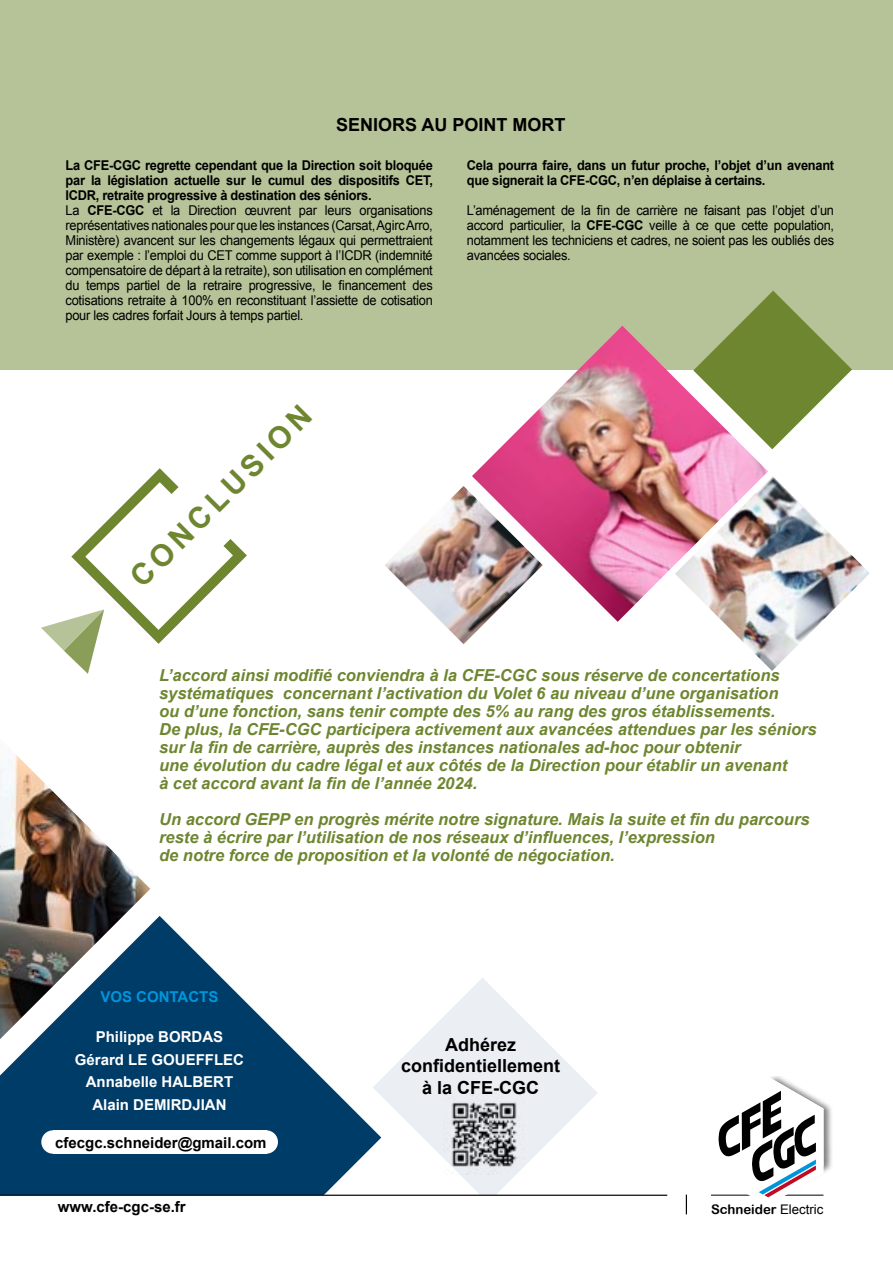
<style>
.page{position:relative;width:893px;height:1263px;background:#fff}
.page>*{position:absolute;margin:0;border:0;box-sizing:border-box;transform-origin:0 0}
.t1{font:700 30px "Arial";color:#6e8630}
.t2{font:700 18px/21.6px "Arial";color:#000;text-align:center}
.t3{font:italic 700 16.5px/18px "Arial";color:#6e8630}
.t4{font:700 15px/22.5px "Arial";color:#fff;text-align:center}
.t5{font:700 15px "Arial";color:#000}
.t6{font:700 15px "Arial";color:#0095db}
.t7{font:13.5px/15px "Arial";letter-spacing:-.02em;color:#000;scale:.95 1}
.t8{font:700 13.5px/15px "Arial";letter-spacing:-.02em;color:#000;scale:.95 1}
.t9{font:13.2px "Arial Rounded MT Bold";color:#000}
.s1{font-weight:700}
.s2{font-family:"Arial"}
</style>
<div class="page">
<div style="left:0;top:0;width:893px;height:370px;background:#b6c297"></div>
<svg style="left:0;top:916px;width:373px;height:278px;fill:#003c68"></svg>
<div style="left:41px;top:1130px;width:24px;height:24px;background:#fff;border-radius:50%"></div>
<div style="left:255px;top:1130px;width:23px;height:24px;background:#fff;border-radius:50%"></div>
<div style="left:53px;top:1130px;width:213px;height:24px;background:#fff"></div>
<svg style="left:41px;top:468px;width:206px;height:206px"></svg>
<svg style="left:373px;top:978px;width:224px;height:216px"></svg>
<img style="left:443px;top:1093px;width:81px;height:81px">
<img style="left:824px;top:1102px;width:8px;height:71px">
<svg style="left:711px;top:1076px;width:113px;height:122px"></svg>
<hr style="left:0;top:1194px;width:667px;height:2px;background:#000">
<svg style="left:686px;top:1194px;width:1px;height:20px"></svg>
<img style="left:0;top:754px;width:150px;height:285px">
<img style="left:472px;top:326px;width:296px;height:296px">
<img style="left:675px;top:476px;width:195px;height:195px">
<img style="left:385px;top:486px;width:158px;height:158px">
<svg style="left:693px;top:291px;width:159px;height:158px"></svg>
<h2 class="t2" style="left:336px;top:115px;width:231px">SENIORS AU POINT MORT</h2>
<p class="t7" style="left:66px;top:157px;width:388px"><span class="s1">La CFE-CGC regrette cependant que la Direction soit bloquée par la législation actuelle sur le cumul des dispositifs CET, ICDR, retraite progressive à destination des séniors.<br></span>La <span class="s1">CFE-CGC</span> et la Direction œuvrent par leurs organisations représentatives nationales pour que les instances (Carsat, Agirc Arro, Ministère) avancent sur les changements légaux qui permettraient par exemple : l’emploi du CET comme support à l’ICDR (indemnité compensatoire de départ à la retraite), son utilisation en complément du temps partiel de la retraire progressive, le financement des cotisations retraite à 100% en reconstituant l’assiette de cotisation pour les cadres forfait Jours à temps partiel.</p>
<p class="t8" style="left:467px;top:158px;width:388px">Cela pourra faire, dans un futur proche, l’objet d’un avenant que signerait la CFE-CGC, n’en déplaise à certains.</p>
<p class="t7" style="left:467px;top:202px;width:388px;text-align:justify">L’aménagement de la fin de carrière ne faisant pas l’objet d’un accord particulier, la <span class="s1">CFE-CGC</span> veille à ce que cette population, notamment les techniciens et cadres, ne soient pas les oubliés des avancées sociales.</p>
<h1 class="t1" style="left:121px;top:568px;width:244px;rotate:-45deg">CONCLUSION</h1>
<p class="t3" style="left:159px;top:667px;width:659px">L’accord ainsi modifié conviendra à la CFE-CGC sous réserve de concertations systématiques concernant l’activation du Volet 6 au niveau d’une organisation<br>ou d’une fonction, sans tenir compte des 5% au rang des gros établissements.<br>De plus, la CFE-CGC participera activement aux avancées attendues par les séniors sur la fin de carrière, auprès des instances nationales ad-hoc pour obtenir<br>une évolution du cadre légal et aux côtés de la Direction pour établir un avenant<br>à cet accord avant la fin de l’année 2024.</p>
<p class="t3" style="left:159px;top:811px;width:652px">Un accord GEPP en progrès mérite notre signature. Mais la suite et fin du parcours reste à écrire par l’utilisation de nos réseaux d’influences, l’expression<br>de notre force de proposition et la volonté de négociation.</p>
<p class="t6" style="left:100px;top:986px;width:120px">VOS CONTACTS</p>
<p class="t4" style="left:75px;top:1026px;width:171px">Philippe BORDAS<br>Gérard LE GOUEFFLEC<br>Annabelle HALBERT<br>Alain DEMIRDJIAN</p>
<p class="t5" style="left:55px;top:1132px;width:213px">cfecgc.schneider@gmail.com</p>
<h2 class="t2" style="left:401px;top:1034px;width:161px">Adhérez confidentiellement à la CFE-CGC</h2>
<p class="t5" style="left:58px;top:1197px;width:129px">www.cfe-cgc-se.fr</p>
<p class="t9" style="left:711px;top:1201px;width:114px">Schneider <span class="s2">Electric</span></p>
</div>
